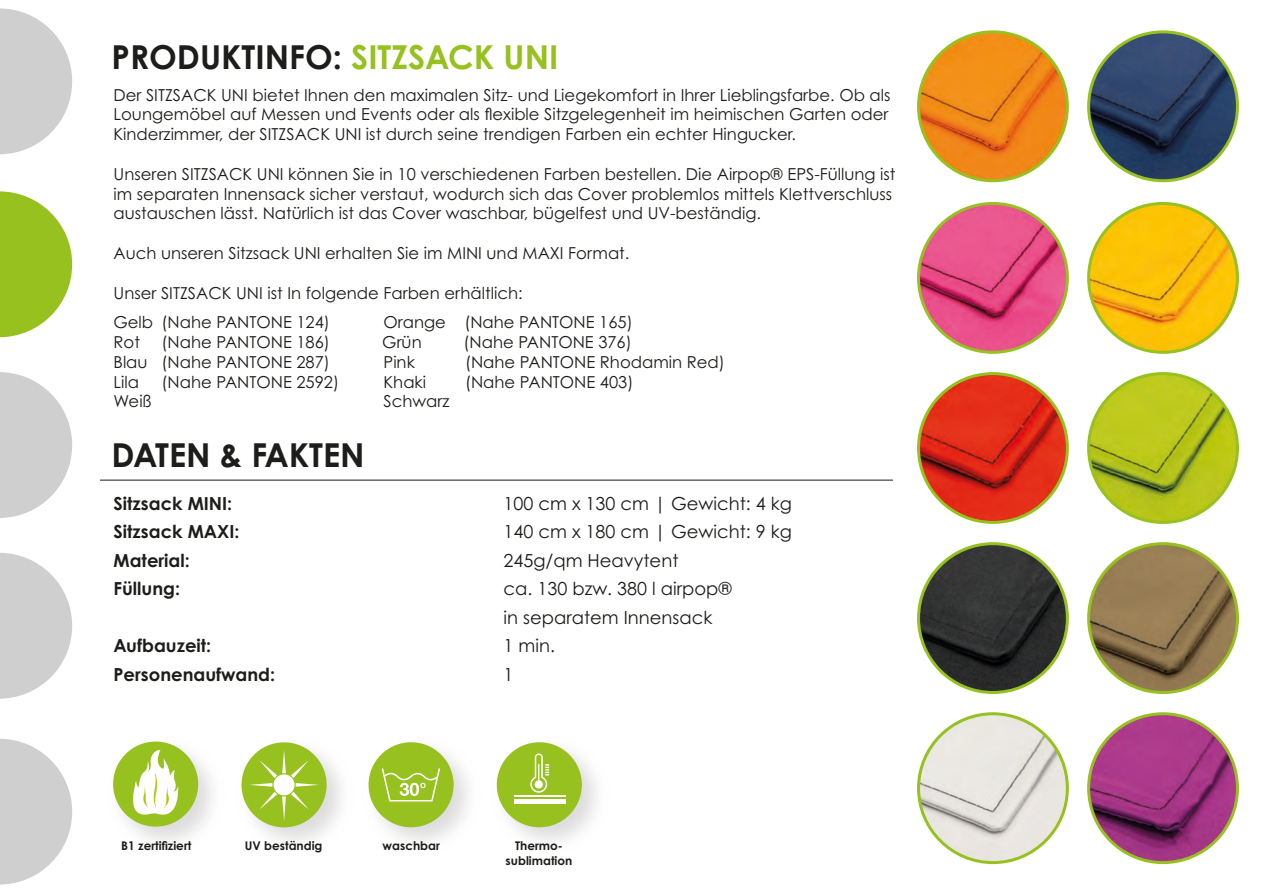
<style>
.page{position:relative;width:1263px;height:893px;background:#fff}
.page>*{position:absolute;margin:0;border:0;box-sizing:border-box;transform-origin:0 0}
.t1{font:700 33px "Century Gothic Pro";color:#1d1d1b}
.t2{font:18px "Century Gothic Pro";color:#1d1d1b}
.t3{font:700 18px "Century Gothic Pro";color:#1d1d1b}
.t4{font:16.5px/19.8px "Century Gothic Pro";color:#1d1d1b}
.t5{font:700 12px "Century Gothic Pro";color:#1d1d1b}
.s1{color:#96c11f}
</style>
<div class="page">
<svg style="left:0;top:8px;width:72px;height:146px"></svg>
<svg style="left:0;top:739px;width:72px;height:145px"></svg>
<svg style="left:0;top:191px;width:72px;height:146px"></svg>
<svg style="left:0;top:372px;width:72px;height:146px"></svg>
<svg style="left:0;top:553px;width:72px;height:146px"></svg>
<hr style="left:100px;top:480px;width:793px;height:1px;background:#1d1d1b">
<img style="left:113px;top:742px;width:228px;height:100px">
<div style="left:113px;top:741px;width:85px;height:86px;background:#96c11f;border-radius:50%"></div>
<svg style="left:131px;top:749px;width:50px;height:73px"></svg>
<div style="left:242px;top:742px;width:85px;height:85px;background:#96c11f;border-radius:50%"></div>
<svg style="left:249px;top:750px;width:70px;height:70px"></svg>
<img style="left:368px;top:742px;width:100px;height:100px">
<div style="left:369px;top:742px;width:85px;height:85px;background:#96c11f;border-radius:50%"></div>
<svg style="left:382px;top:768px;width:58px;height:33px"></svg>
<img style="left:496px;top:742px;width:101px;height:100px">
<div style="left:497px;top:742px;width:85px;height:85px;background:#96c11f;border-radius:50%"></div>
<hr style="left:514px;top:800px;width:51px;height:4px;background:#fff">
<hr style="left:514px;top:795px;width:51px;height:2px;background:#fff">
<svg style="left:530px;top:753px;width:19px;height:40px"></svg>
<img style="left:1089px;top:32px;width:148px;height:149px;border-radius:74px">
<div style="left:1087px;top:30px;width:152px;height:152px;border:3px solid #96c11f;border-radius:50%"></div>
<img style="left:1089px;top:203px;width:148px;height:149px;border-radius:74px">
<div style="left:1087px;top:202px;width:152px;height:152px;border:3px solid #96c11f;border-radius:50%"></div>
<img style="left:1089px;top:374px;width:148px;height:148px;border-radius:74px">
<div style="left:1087px;top:372px;width:152px;height:152px;border:3px solid #96c11f;border-radius:50%"></div>
<img style="left:1089px;top:544px;width:148px;height:148px;border-radius:74px">
<div style="left:1087px;top:542px;width:152px;height:152px;border:3px solid #96c11f;border-radius:50%"></div>
<img style="left:1089px;top:714px;width:148px;height:149px;border-radius:74px">
<div style="left:1087px;top:712px;width:152px;height:152px;border:3px solid #96c11f;border-radius:50%"></div>
<img style="left:918px;top:32px;width:149px;height:149px;border-radius:74px">
<div style="left:917px;top:30px;width:152px;height:152px;border:3px solid #96c11f;border-radius:50%"></div>
<img style="left:918px;top:203px;width:149px;height:149px;border-radius:74px">
<div style="left:917px;top:202px;width:152px;height:152px;border:3px solid #96c11f;border-radius:50%"></div>
<img style="left:918px;top:374px;width:149px;height:148px;border-radius:74px">
<div style="left:917px;top:372px;width:152px;height:152px;border:3px solid #96c11f;border-radius:50%"></div>
<img style="left:918px;top:544px;width:149px;height:148px;border-radius:74px">
<div style="left:917px;top:542px;width:152px;height:152px;border:3px solid #96c11f;border-radius:50%"></div>
<img style="left:918px;top:714px;width:149px;height:149px;border-radius:74px">
<div style="left:917px;top:712px;width:152px;height:152px;border:3px solid #96c11f;border-radius:50%"></div>
<p class="t1" style="left:112px;top:37px;width:448px">PRODUKTINFO: <span class="s1">SITZSACK UNI</span></p>
<p class="t4" style="left:114px;top:84px;width:778px">Der SITZSACK UNI bietet Ihnen den maximalen Sitz- und Liegekomfort in Ihrer Lieblingsfarbe. Ob als<br>Loungemöbel auf Messen und Events oder als flexible Sitzgelegenheit im heimischen Garten oder<br>Kinderzimmer, der SITZSACK UNI ist durch seine trendigen Farben ein echter Hingucker.</p>
<p class="t4" style="left:114px;top:164px;width:783px">Unseren SITZSACK UNI können Sie in 10 verschiedenen Farben bestellen. Die Airpop® EPS-Füllung ist im separaten Innensack sicher verstaut, wodurch sich das Cover problemlos mittels Klettverschluss austauschen lässt. Natürlich ist das Cover waschbar, bügelfest und UV-beständig.</p>
<p class="t4" style="left:114px;top:243px;width:517px">Auch unseren Sitzsack UNI erhalten Sie im MINI und MAXI Format.</p>
<p class="t4" style="left:114px;top:282px;width:411px">Unser SITZSACK UNI ist In folgende Farben erhältlich:</p>
<p class="t4" style="left:114px;top:312px;width:218px">Gelb (Nahe PANTONE 124)</p>
<p class="t4" style="left:384px;top:312px;width:251px">Orange (Nahe PANTONE 165)</p>
<p class="t4" style="left:114px;top:332px;width:28px">Rot</p>
<p class="t4" style="left:162px;top:332px;width:170px">(Nahe PANTONE 186)</p>
<p class="t4" style="left:382px;top:332px;width:41px">Grün</p>
<p class="t4" style="left:463px;top:332px;width:170px">(Nahe PANTONE 376)</p>
<p class="t4" style="left:114px;top:352px;width:218px">Blau (Nahe PANTONE 287)</p>
<p class="t4" style="left:384px;top:352px;width:33px">Pink</p>
<p class="t4" style="left:465px;top:352px;width:261px">(Nahe PANTONE Rhodamin Red)</p>
<p class="t4" style="left:114px;top:371px;width:27px">Lila</p>
<p class="t4" style="left:162px;top:371px;width:179px">(Nahe PANTONE 2592)</p>
<p class="t4" style="left:384px;top:371px;width:44px">Khaki</p>
<p class="t4" style="left:465px;top:371px;width:170px">(Nahe PANTONE 403)</p>
<p class="t4" style="left:114px;top:391px;width:40px">Weiß</p>
<p class="t4" style="left:384px;top:391px;width:67px">Schwarz</p>
<p class="t1" style="left:112px;top:435px;width:255px">DATEN &amp; FAKTEN</p>
<p class="t3" style="left:114px;top:492px;width:120px">Sitzsack MINI:</p>
<p class="t2" style="left:504px;top:492px;width:290px">100 cm x 130 cm | Gewicht: 4 kg</p>
<p class="t3" style="left:114px;top:520px;width:127px">Sitzsack MAXI:</p>
<p class="t2" style="left:504px;top:521px;width:290px">140 cm x 180 cm | Gewicht: 9 kg</p>
<p class="t3" style="left:114px;top:549px;width:78px">Material:</p>
<p class="t2" style="left:504px;top:549px;width:176px">245g/qm Heavytent</p>
<p class="t3" style="left:114px;top:577px;width:68px">Füllung:</p>
<p class="t2" style="left:504px;top:578px;width:230px">ca. 130 bzw. 380 l airpop®</p>
<p class="t2" style="left:504px;top:606px;width:210px">in separatem Innensack</p>
<p class="t3" style="left:114px;top:634px;width:99px">Aufbauzeit:</p>
<p class="t2" style="left:504px;top:635px;width:53px">1 min.</p>
<p class="t3" style="left:114px;top:663px;width:163px">Personenaufwand:</p>
<p class="t2" style="left:504px;top:663px;width:11px">1</p>
<p class="t5" style="left:121px;top:838px;width:72px">B1 zertifiziert</p>
<p class="t5" style="left:245px;top:838px;width:79px">UV beständig</p>
<p class="t5" style="left:382px;top:838px;width:59px">waschbar</p>
<p class="t5" style="left:515px;top:838px;width:49px">Thermo-</p>
<p class="t5" style="left:506px;top:853px;width:68px">sublimation</p>
</div>
